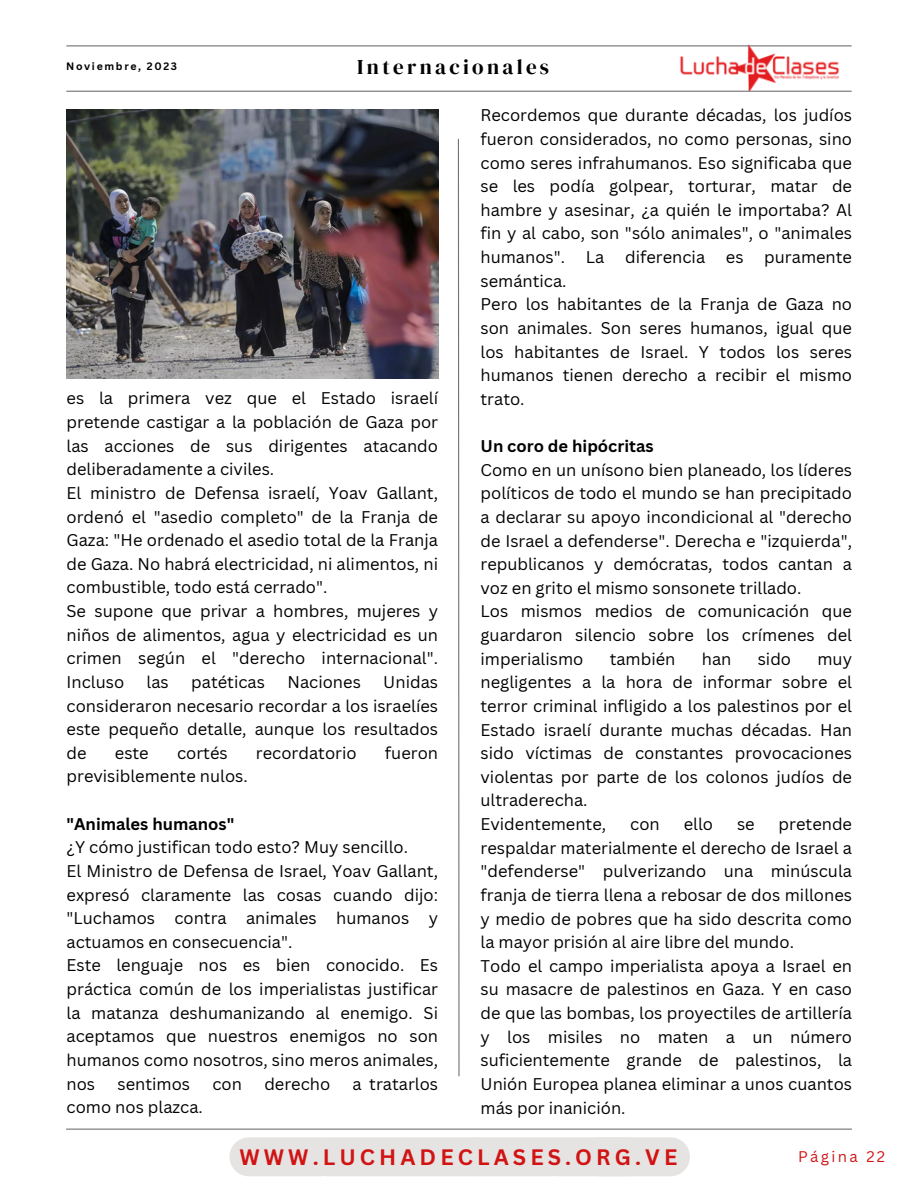
<style>
.page{position:relative;width:918px;height:1188px;background:#fff}
.page>*{position:absolute;margin:0;border:0;box-sizing:border-box;transform-origin:0 0}
.t1{font:700 21.75px "Canva Sans";letter-spacing:.19em;color:#d11313}
.t2{font:21px "DM Serif Display";letter-spacing:.16em;color:#000}
.t3{font:16.5px/23.7px "Canva Sans";color:#000;text-align:justify}
.t4{font:700 16.5px "Canva Sans";color:#000}
.t5{font:15px "Canva Sans";letter-spacing:.16em;color:#d11313}
.t6{font:700 10.5px "Canva Sans";letter-spacing:.16em;color:#000}
</style>
<div class="page">
<hr style="left:67px;top:91px;width:784px;height:1px;background:#737373">
<hr style="left:67px;top:45px;width:784px;height:1px;background:#737373">
<svg style="left:457px;top:138px;width:3px;height:939px"></svg>
<hr style="left:66px;top:1129px;width:786px;height:1px;background:#737373">
<img style="left:678px;top:44px;width:166px;height:46px">
<div style="left:229px;top:1137px;width:111px;height:39px;background:#e6e3e3;border-radius:19px"></div>
<div style="left:309px;top:1137px;width:110px;height:39px;background:#e6e3e3;border-radius:19px"></div>
<div style="left:385px;top:1137px;width:111px;height:39px;background:#e6e3e3;border-radius:19px"></div>
<div style="left:458px;top:1137px;width:111px;height:39px;background:#e6e3e3;border-radius:19px"></div>
<div style="left:537px;top:1137px;width:111px;height:39px;background:#e6e3e3;border-radius:19px"></div>
<div style="left:579px;top:1137px;width:111px;height:39px;background:#e6e3e3;border-radius:19px"></div>
<img style="left:66px;top:110px;width:373px;height:269px">
<p class="t6" style="left:66px;top:59px;width:113px">Noviembre, 2023</p>
<p class="t2" style="left:357px;top:52px;width:193px">Internacionales</p>
<p class="t3" style="left:481px;top:103px;width:373px">Recordemos que durante décadas, los judíos fueron considerados, no como personas, sino como seres infrahumanos. Eso significaba que se les podía golpear, torturar, matar de hambre y asesinar, ¿a quién le importaba? Al fin y al cabo, son "sólo animales", o "animales humanos".</p>
<p class="t3" style="left:586px;top:245px;width:20px">La</p>
<p class="t3" style="left:625px;top:245px;width:82px">diferencia</p>
<p class="t3" style="left:726px;top:245px;width:19px">es</p>
<p class="t3" style="left:764px;top:245px;width:89px">puramente</p>
<p class="t3" style="left:67px;top:386px;width:373px">es la primera vez que el Estado israelí pretende castigar a la población de Gaza por las acciones de sus dirigentes atacando deliberadamente a civiles.</p>
<p class="t3" style="left:67px;top:481px;width:373px">El ministro de Defensa israelí, Yoav Gallant, ordenó el "asedio completo" de la Franja de Gaza: "He ordenado el asedio total de la Franja de Gaza. No habrá electricidad, ni alimentos, ni combustible, todo está cerrado".</p>
<p class="t3" style="left:67px;top:599px;width:373px">Se supone que privar a hombres, mujeres y niños de alimentos, agua y electricidad es un crimen según el "derecho internacional".<br>Incluso</p>
<p class="t3" style="left:67px;top:670px;width:373px;text-indent:317px">Unidas consideraron necesario recordar a los israelíes este pequeño detalle, aunque los resultados de</p>
<p class="t3" style="left:147px;top:670px;width:24px">las</p>
<p class="t3" style="left:191px;top:670px;width:75px">patéticas</p>
<p class="t3" style="left:287px;top:670px;width:75px">Naciones</p>
<p class="t3" style="left:115px;top:741px;width:35px">este</p>
<p class="t3" style="left:177px;top:741px;width:52px">cortés</p>
<p class="t3" style="left:256px;top:741px;width:102px">recordatorio</p>
<p class="t3" style="left:385px;top:741px;width:55px">fueron</p>
<p class="t3" style="left:67px;top:764px;width:183px">previsiblemente nulos.</p>
<p class="t4" style="left:67px;top:812px;width:169px">"Animales humanos"</p>
<p class="t3" style="left:67px;top:835px;width:343px">¿Y cómo justifican todo esto? Muy sencillo.</p>
<p class="t3" style="left:67px;top:859px;width:373px">El Ministro de Defensa de Israel, Yoav Gallant, expresó claramente las cosas cuando dijo: "Luchamos contra animales humanos y actuamos en consecuencia".</p>
<p class="t3" style="left:67px;top:953px;width:373px">Este lenguaje nos es bien conocido. Es práctica común de los imperialistas justificar la matanza deshumanizando al enemigo. Si aceptamos que nuestros enemigos no son humanos como nosotros, sino meros animales, nos</p>
<p class="t3" style="left:118px;top:1071px;width:74px">sentimos</p>
<p class="t3" style="left:212px;top:1071px;width:31px">con</p>
<p class="t3" style="left:264px;top:1071px;width:67px">derecho</p>
<p class="t3" style="left:353px;top:1071px;width:87px">a tratarlos</p>
<p class="t3" style="left:67px;top:1095px;width:138px">como nos plazca.</p>
<p class="t3" style="left:481px;top:268px;width:88px">semántica.</p>
<p class="t3" style="left:481px;top:292px;width:373px">Pero los habitantes de la Franja de Gaza no son animales. Son seres humanos, igual que los habitantes de Israel. Y todos los seres humanos tienen derecho a recibir el mismo trato.</p>
<p class="t4" style="left:481px;top:434px;width:175px">Un coro de hipócritas</p>
<p class="t3" style="left:481px;top:457px;width:373px">Como en un unísono bien planeado, los líderes políticos de todo el mundo se han precipitado a declarar su apoyo incondicional al "derecho de Israel a defenderse". Derecha e "izquierda", republicanos y demócratas, todos cantan a voz en grito el mismo sonsonete trillado.</p>
<p class="t3" style="left:481px;top:599px;width:373px">Los mismos medios de comunicación que guardaron silencio sobre los crímenes del imperialismo</p>
<p class="t3" style="left:610px;top:646px;width:67px">también</p>
<p class="t3" style="left:702px;top:646px;width:31px">han</p>
<p class="t3" style="left:758px;top:646px;width:35px">sido</p>
<p class="t3" style="left:481px;top:646px;width:373px;text-indent:337px">muy negligentes a la hora de informar sobre el terror criminal infligido a los palestinos por el Estado israelí durante muchas décadas. Han sido víctimas de constantes provocaciones violentas por parte de los colonos judíos de ultraderecha.</p>
<p class="t3" style="left:481px;top:812px;width:127px">Evidentemente,</p>
<p class="t3" style="left:630px;top:812px;width:31px">con</p>
<p class="t3" style="left:684px;top:812px;width:31px">ello</p>
<p class="t3" style="left:737px;top:812px;width:19px">se</p>
<p class="t3" style="left:481px;top:812px;width:373px;text-indent:298px">pretende respaldar materialmente el derecho de Israel a "defenderse" pulverizando una minúscula franja de tierra llena a rebosar de dos millones y medio de pobres que ha sido descrita como la mayor prisión al aire libre del mundo.</p>
<p class="t3" style="left:481px;top:954px;width:373px">Todo el campo imperialista apoya a Israel en su masacre de palestinos en Gaza. Y en caso de que las bombas, los proyectiles de artillería y los misiles no maten a un número suficientemente grande de palestinos, la Unión Europea planea eliminar a unos cuantos más por inanición.</p>
<p class="t1" style="left:239px;top:1142px;width:439px">WWW.LUCHADECLASES.ORG.VE</p>
<p class="t5" style="left:798px;top:1146px;width:89px">Página 22</p>
</div>
